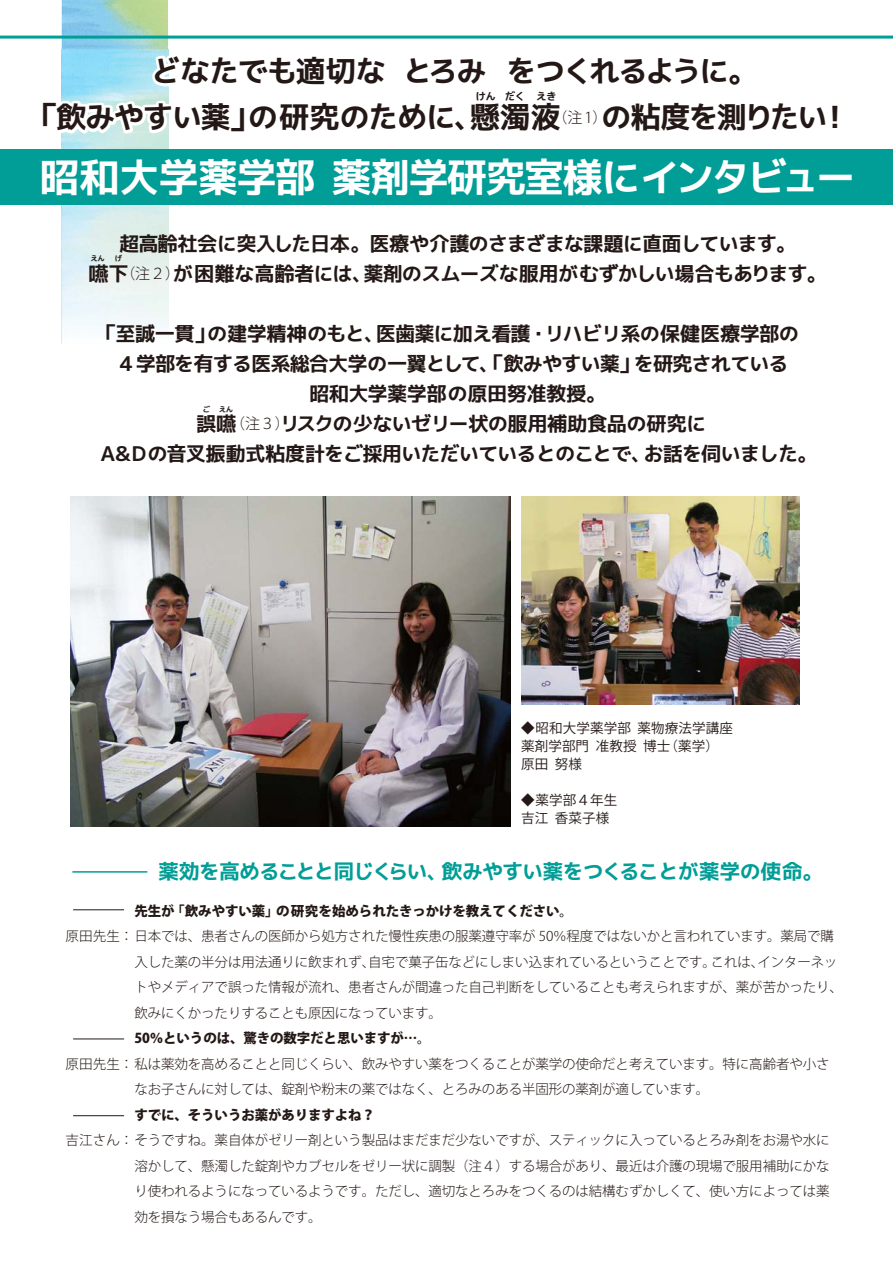
<style>
.page{position:relative;width:893px;height:1263px;background:#fff}
.page>*{position:absolute;margin:0;border:0;box-sizing:border-box;transform-origin:0 0}
.t1{font:40.5px "migmix 2 m bold";letter-spacing:-.05em;color:#fff}
.t2{font:30.3px/46.2px "migmix 2 m bold";letter-spacing:-.05em;color:#231815}
.t3{font:21px "migmix 2 m bold";letter-spacing:-.05em;color:#009e96}
.t4{font:20.25px/30px "migmix 2 m bold";letter-spacing:-.05em;color:#231815;text-align:center}
.t5{font:20.25px "migmix 2 m bold";letter-spacing:-.03em;color:#231815}
.t6{font:300 13.5px/25.5px "Koz Go Pro";letter-spacing:-.01em;color:#231815}
.t7{font:800 13.5px "Koz Go Pro";letter-spacing:-.01em;color:#231815}
.t8{font:13.5px/18px "Koz Go Pro";letter-spacing:.01em;color:#231815}
.t9{font:10.5px "migmix 2 m bold";color:#231815}
.t10{font:7.5px "migmix 2 m bold";color:#231815}
.s1{font-family:"Koz Go Pro";font-weight:300;font-size:15px}
</style>
<div class="page">
<img style="left:62px;top:0;width:106px;height:48px">
<hr style="left:0;top:36px;width:893px;height:3px;background:#009e96">
<hr style="left:72px;top:871px;width:75px;height:2px;background:#009e96">
<hr style="left:73px;top:909px;width:51px;height:1px;background:#231815">
<hr style="left:73px;top:1038px;width:51px;height:1px;background:#231815">
<hr style="left:73px;top:1115px;width:51px;height:1px;background:#231815">
<div style="left:0;top:149px;width:893px;height:56px;background:#009e96"></div>
<img style="left:70px;top:496px;width:440px;height:330px">
<img style="left:522px;top:496px;width:277px;height:208px">
<svg style="left:61px;top:48px;width:108px;height:296px"></svg>
<h2 class="t2" style="left:27px;top:48px;width:824px;text-indent:124px">どなたでも適切なとろみ をつくれるように。<br>「飲みやすい薬」の研究のために、懸濁液<sup>（注</sup> <sup>1）</sup>の粘度を測りたい！</h2>
<p class="t9" style="left:475px;top:89px;width:83px">けん だく えき</p>
<h1 class="t1" style="left:39px;top:148px;width:818px">昭和大学薬学部 薬剤学研究室様にインタビュー</h1>
<h3 class="t4" style="left:88px;top:228px;width:740px">超高齢社会に突入した日本。医療や介護のさまざまな課題に直面しています。<br>嚥下<span class="s1">（注２）</span>が困難な高齢者には、薬剤のスムーズな服用がむずかしい場合もあります。</h3>
<p class="t10" style="left:90px;top:253px;width:16px">えん</p>
<p class="t10" style="left:115px;top:253px;width:9px">げ</p>
<h3 class="t5" style="left:96px;top:319px;width:704px">「至誠一貫」の建学精神のもと、医歯薬に加え看護・リハビリ系の保健医療学部の</h3>
<h3 class="t4" style="left:117px;top:348px;width:674px">４学部を有する医系総合大学の一翼として、「飲みやすい薬」を研究されている</h3>
<h3 class="t5" style="left:309px;top:379px;width:299px">昭和大学薬学部の原田努准教授。</h3>
<h3 class="t5" style="left:196px;top:409px;width:512px">誤嚥<span class="s1">（注３）</span>リスクの少ないゼリー状の服用補助食品の研究に</h3>
<h3 class="t4" style="left:98px;top:438px;width:721px">Ａ＆Ｄの音叉振動式粘度計をご採用いただいているとのことで、お話を伺いました。</h3>
<p class="t10" style="left:203px;top:404px;width:32px">ご えん</p>
<p class="t8" style="left:521px;top:719px;width:213px">◆昭和大学薬学部 薬物療法学講座薬剤学部門 准教授 博士（薬学）原田 努様</p>
<p class="t8" style="left:521px;top:791px;width:98px">◆薬学部４年生吉江 香菜子様</p>
<h3 class="t3" style="left:158px;top:856px;width:667px">薬効を高めることと同じくらい、飲みやすい薬をつくることが薬学の使命。</h3>
<p class="t7" style="left:134px;top:902px;width:440px">先生が「飲みやすい薬」の研究を始められたきっかけを教えてください。</p>
<p class="t6" style="left:134px;top:923px;width:710px;text-indent:-69px">原田先生：日本では、患者さんの医師から処方された慢性疾患の服薬遵守率が 50％程度ではないかと言われています。薬局で購入した薬の半分は用法通りに飲まれず、自宅で菓子缶などにしまい込まれているということです。これは、インターネットやメディアで誤った情報が流れ、患者さんが間違った自己判断をしていることも考えられますが、薬が苦かったり、飲みにくかったりすることも原因になっています。</p>
<p class="t7" style="left:134px;top:1029px;width:298px">50％というのは、驚きの数字だと思いますが…。</p>
<p class="t6" style="left:134px;top:1051px;width:697px;text-indent:-69px">原田先生：私は薬効を高めることと同じくらい、飲みやすい薬をつくることが薬学の使命だと考えています。特に高齢者や小さなお子さんに対しては、錠剤や粉末の薬ではなく、とろみのある半固形の薬剤が適しています。</p>
<p class="t7" style="left:134px;top:1106px;width:242px">すでに、そういうお薬がありますよね？</p>
<p class="t6" style="left:134px;top:1127px;width:697px;text-align:justify;text-indent:-69px">吉江さん：そうですね。薬自体がゼリー剤という製品はまだまだ少ないですが、スティックに入っているとろみ剤をお湯や水に溶かして、懸濁した錠剤やカブセルをゼリー状に調製（注４）する場合があり、最近は介護の現場で服用補助にかなり使われるようになっているようです。ただし、適切なとろみをつくるのは結構むずかしくて、使い方によっては薬効を損なう場合もあるんです。</p>
</div>
